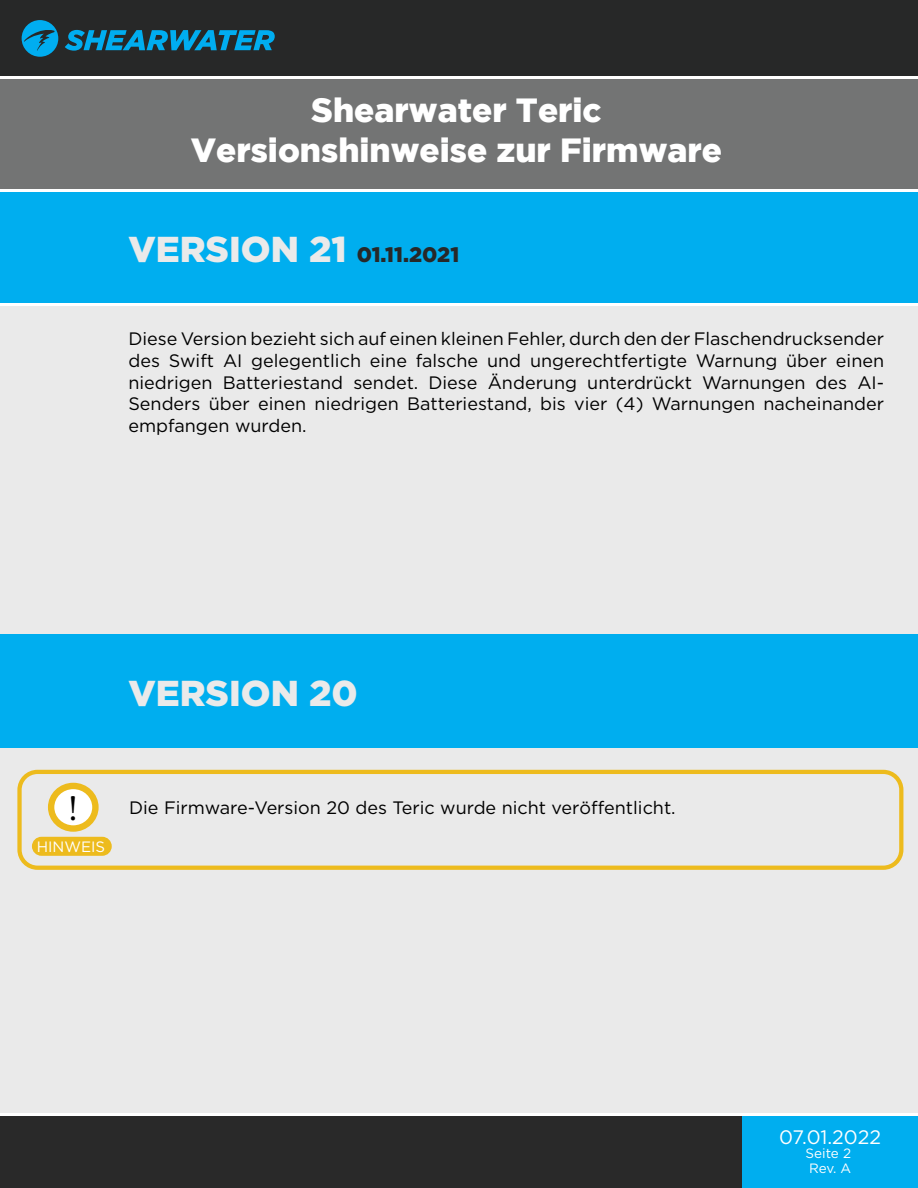
<style>
.page{position:relative;width:918px;height:1188px;background:#fff}
.page>*{position:absolute;margin:0;border:0;box-sizing:border-box;transform-origin:0 0}
.t1{font:900 36px "Gotham HTF";color:#eaeaea}
.t2{font:36px "Minion Pro";color:#000}
.t3{font:900 33.45px/40.2px "Gotham";color:#fff;text-align:center}
.t4{font:900 21px "Gotham HTF";color:#272828}
.t5{font:19.5px "Gotham HTF";letter-spacing:-.005em;color:#fff}
.t6{font:18px/21.6px "Gotham HTF";color:#000;text-align:justify}
.t7{font:15px "Gotham HTF";color:#fff}
.t8{font:13.5px "Gotham HTF";letter-spacing:-.005em;color:#fff}
.s1{font-size:36px;color:#eaeaea}
</style>
<div class="page">
<div style="left:0;top:0;width:918px;height:77px;background:#272828"></div>
<div style="left:0;top:1114px;width:918px;height:74px;background:#292929"></div>
<div style="left:0;top:305px;width:918px;height:809px;background:#eaeaea"></div>
<svg style="left:65px;top:30px;width:210px;height:21px"></svg>
<svg style="left:22px;top:20px;width:36px;height:37px"></svg>
<div style="left:0;top:191px;width:918px;height:114px;background:#00aeef"></div>
<div style="left:0;top:77px;width:918px;height:114px;background:#737474"></div>
<div style="left:742px;top:1114px;width:176px;height:74px;background:#00aeef"></div>
<hr style="left:0;top:76px;width:918px;height:3px;background:#fff">
<hr style="left:0;top:189px;width:918px;height:3px;background:#fff">
<hr style="left:0;top:303px;width:918px;height:3px;background:#fff">
<hr style="left:0;top:1113px;width:918px;height:3px;background:#fff">
<div style="left:1px;top:634px;width:917px;height:114px;background:#00aeef"></div>
<div style="left:17px;top:770px;width:886px;height:100px;border:4px solid #edbb1d;border-radius:18px"></div>
<svg style="left:51px;top:786px;width:44px;height:43px"></svg>
<div style="left:48px;top:783px;width:51px;height:49px;border:6px solid #edbb1d;border-radius:50%"></div>
<div style="left:33px;top:838px;width:78px;height:17px;background:#edbb1d;border-radius:9px"></div>
<div style="left:32px;top:837px;width:80px;height:19px;border:2px solid #edbb1d;border-radius:9px"></div>
<h2 class="t3" style="left:191px;top:89px;width:533px">Shearwater Teric<br>Versionshinweise zur Firmware</h2>
<p class="t4" style="left:128px;top:242px;width:332px"><span class="s1">VERSION 21</span> 01.11.2021</p>
<p class="t6" style="left:128px;top:328px;width:757px">Diese Version bezieht sich auf einen kleinen Fehler, durch den der Flaschendrucksender des Swift AI gelegentlich eine falsche und ungerechtfertigte Warnung über einen niedrigen Batteriestand sendet. Diese Änderung unterdrückt Warnungen des AI-Senders über einen niedrigen Batteriestand, bis vier (4) Warnungen nacheinander empfangen wurden.</p>
<h1 class="t1" style="left:128px;top:672px;width:231px">VERSION 20</h1>
<h1 class="t2" style="left:68px;top:785px;width:11px">!</h1>
<p class="t7" style="left:37px;top:839px;width:70px">HINWEIS</p>
<p class="t6" style="left:129px;top:796px;width:548px">Die Firmware-Version 20 des Teric wurde nicht veröffentlicht.</p>
<p class="t5" style="left:779px;top:1126px;width:103px">07.01.2022</p>
<p class="t8" style="left:809px;top:1160px;width:44px">Rev. A</p>
<p class="t8" style="left:806px;top:1146px;width:47px">Seite 2</p>
</div>
